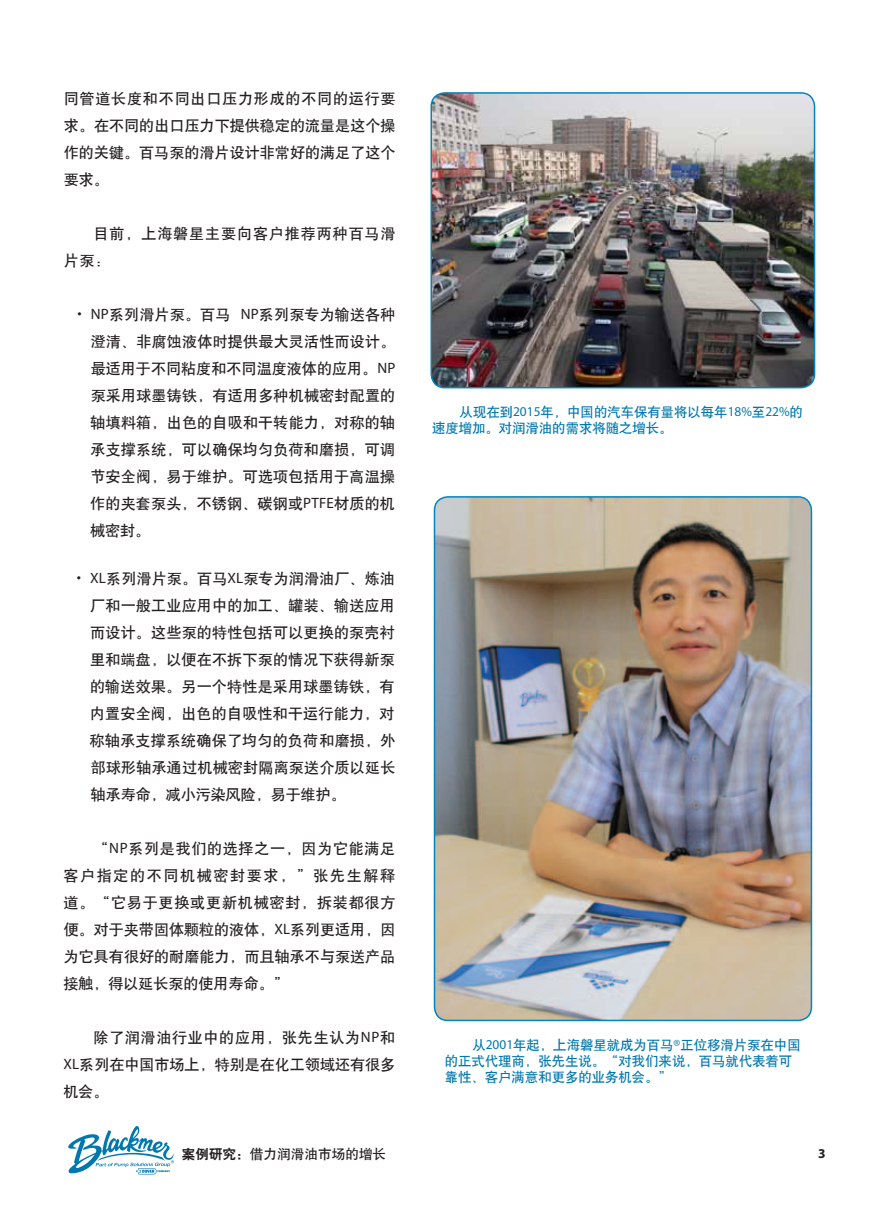
<style>
.page{position:relative;width:893px;height:1212px;background:#fff}
.page>*{position:absolute;margin:0;border:0;box-sizing:border-box;transform-origin:0 0}
.t1{font:15px/27px "H Yb 1 gj";letter-spacing:.005em;color:#231f20;text-align:justify}
.t2{font:15px/27px "H Yb 1 gj";letter-spacing:.065em;color:#231f20}
.t3{font:13.5px/16.2px "H Yb 1 gj";color:#0078ae}
.t4{font:13.5px "H Yb 1 gj";letter-spacing:.01em;color:#231f20}
.t5{font:700 13.5px "Myriad";color:#231f20}
.s1{font-family:"Myriad"}
.s2{font-family:"H Yb 2 gj"}
</style>
<div class="page">
<svg style="left:68px;top:1126px;width:106px;height:48px"></svg>
<img style="left:434px;top:497px;width:377px;height:523px">
<div style="left:434px;top:496px;width:378px;height:525px;border:2px solid #0085bf;border-radius:13px"></div>
<img style="left:432px;top:93px;width:382px;height:295px">
<div style="left:430px;top:92px;width:385px;height:296px;border:2px solid #0085bf;border-radius:14px"></div>
<p class="t1" style="left:64px;top:85px;width:333px">同管道长度和不同出口压力形成的不同的运行要求。在不同的出口压力下提供稳定的流量是这个操作的关键。百马泵的滑片设计非常好的满足了这个要求。</p>
<p class="t2" style="left:64px;top:220px;width:333px;text-indent:30px">目前，上海磐星主要向客户推荐两种百马滑片泵：</p>
<p class="t1" style="left:90px;top:301px;width:307px;text-indent:-13px"><span class="s1">• NP</span>系列滑片泵。百马 <span class="s1">NP</span>系列泵专为输送各种澄清、非腐蚀液体时提供最大灵活性而设计。最适用于不同粘度和不同温度液体的应用。<span class="s1">NP</span>泵采用球墨铸铁，有适用多种机械密封配置的轴填料箱，出色的自吸和干转能力，对称的轴承支撑系统，可以确保均匀负荷和磨损，可调节安全阀，易于维护。可选项包括用于高温操作的夹套泵头，不锈钢、碳钢或<span class="s1">PTFE</span>材质的机械密封。</p>
<p class="t1" style="left:90px;top:565px;width:307px;text-indent:-13px"><span class="s1">• XL</span>系列滑片泵。百马<span class="s1">XL</span>泵专为润滑油厂、炼油厂和一般工业应用中的加工、罐装、输送应用而设计。这些泵的特性包括可以更换的泵壳衬里和端盘，以便在不拆下泵的情况下获得新泵的输送效果。另一个特性是采用球墨铸铁，有内置安全阀，出色的自吸性和干运行能力，对称轴承支撑系统确保了均匀的负荷和磨损，外部球形轴承通过机械密封隔离泵送介质以延长轴承寿命，减小污染风险，易于维护。</p>
<p class="t1" style="left:64px;top:835px;width:333px;text-indent:30px">“<span class="s1">NP</span>系列是我们的选择之一，因为它能满足客户指定的不同机械密封要求，”张先生解释道。“它易于更换或更新机械密封，拆装都很方便。对于夹带固体颗粒的液体，<span class="s1">XL</span>系列更适用，因为它具有很好的耐磨能力，而且轴承不与泵送产品接触，得以延长泵的使用寿命。”</p>
<p class="t1" style="left:64px;top:1024px;width:333px;text-indent:30px">除了润滑油行业中的应用，张先生认为<span class="s1">NP</span>和<span class="s1">XL</span>系列在中国市场上，特别是在化工领域还有很多机会。</p>
<p class="t3" style="left:445px;top:1037px;width:357px;text-indent:28px">从<span class="s1">2001</span>年起，上海磐星就成为百马<span class="s1">®</span>正位移滑片泵在中国的正式代理商，张先生说。“对我们来说，百马就代表着可靠性、客户满意和更多的业务机会。”</p>
<p class="t3" style="left:432px;top:404px;width:372px;text-indent:28px">从现在到<span class="s1">2015</span>年，中国的汽车保有量将以每年<span class="s1">18%</span>至<span class="s1">22%</span>的速度增加。对润滑油的需求将随之增长。</p>
<p class="t4" style="left:182px;top:1147px;width:206px"><span class="s2">案例研究：</span>借力润滑油市场的增长</p>
<p class="t5" style="left:818px;top:1147px;width:9px">3</p>
</div>
